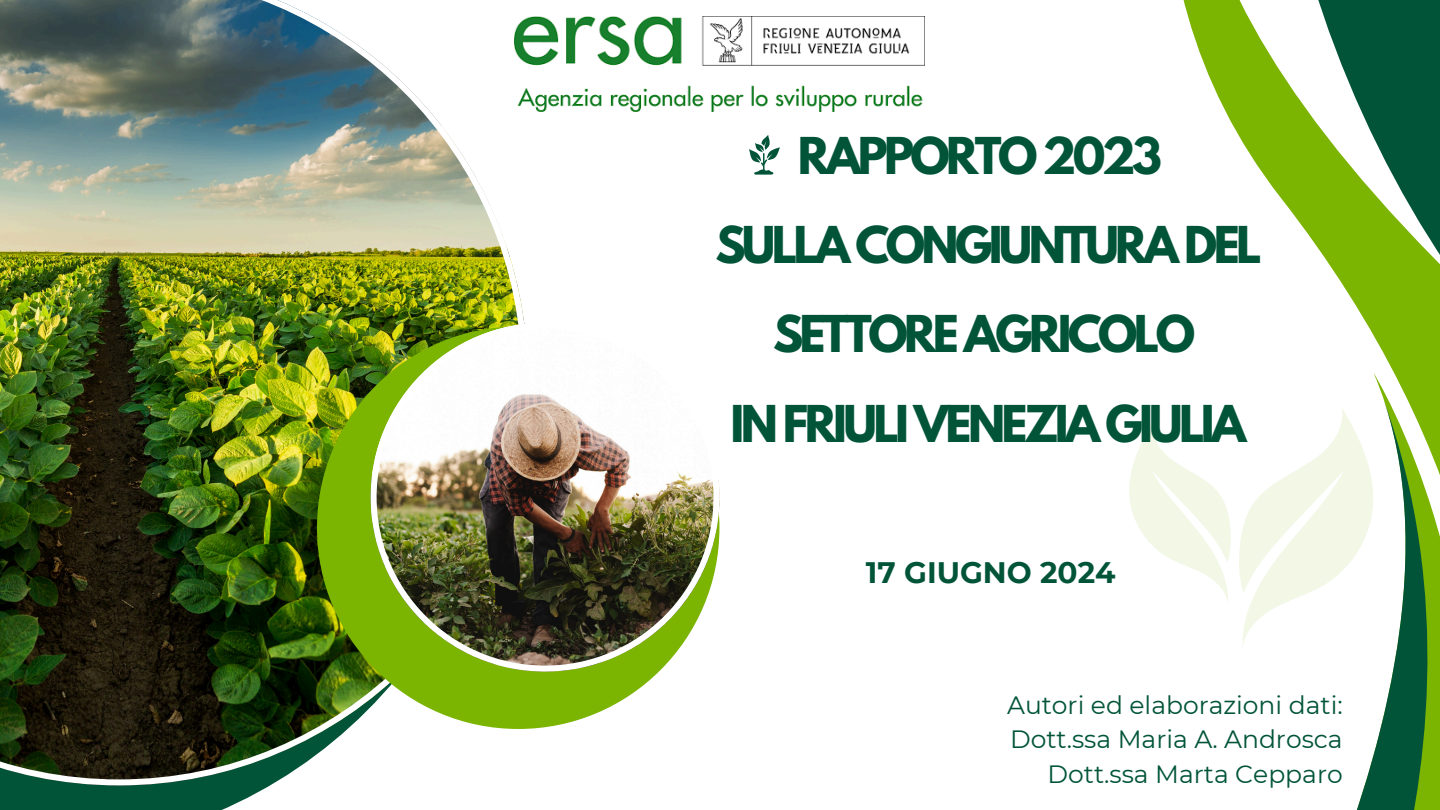
<style>
.page{position:relative;width:1440px;height:810px;background:#fff}
.page>*{position:absolute;margin:0;border:0;box-sizing:border-box;transform-origin:0 0}
.t1{font:700 45px/89.2px "League Spartan";letter-spacing:-.08em;color:#015438;text-align:center}
.t2{font:700 29.6px "Montserrat";color:#015438}
.t3{font:25px "Montserrat";color:#015438}
</style>
<div class="page">
<svg style="left:0;top:785px;width:271px;height:25px;background:#176349"></svg>
<img style="left:0;top:0;width:525px;height:785px">
<svg style="left:317px;top:327px;width:343px;height:402px;background:#81a92b"></svg>
<img style="left:371px;top:323px;width:348px;height:348px">
<svg style="left:1189px;top:0;width:91px;height:197px;fill:#7bb401"></svg>
<svg style="left:1280px;top:0;width:160px;height:373px"></svg>
<svg style="left:1373px;top:373px;width:67px;height:27px;fill:#7bb401"></svg>
<svg style="left:1356px;top:400px;width:84px;height:410px"></svg>
<svg style="left:749px;top:135px;width:31px;height:40px"></svg>
<svg style="left:1239px;top:407px;width:135px;height:241px"></svg>
<svg style="left:1129px;top:423px;width:102px;height:178px"></svg>
<img style="left:515px;top:16px;width:409px;height:96px">
<p class="t1" style="left:715px;top:117px;width:548px">RAPPORTO 2023<br>SULLA CONGIUNTURA DEL<br>SETTORE AGRICOLO<br>IN FRIULI VENEZIA GIULIA</p>
<p class="t2" style="left:866px;top:555px;width:251px">17 GIUGNO 2024</p>
<p class="t3" style="left:1007px;top:689px;width:337px">Autori ed elaborazioni dati:</p>
<h1 class="t3" style="left:1010px;top:724px;width:334px">Dott.ssa Maria A. Androsca</h1>
<p class="t3" style="left:1048px;top:758px;width:297px">Dott.ssa Marta Cepparo</p>
</div>
